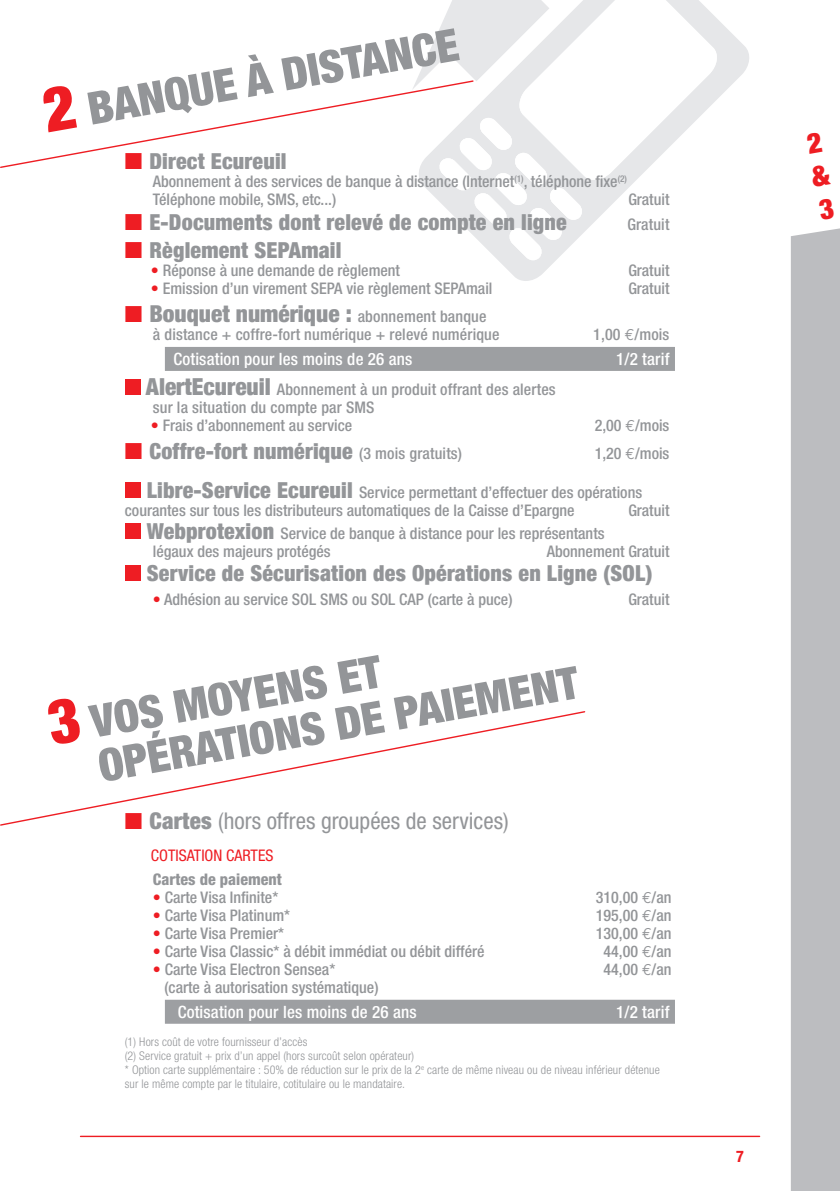
<style>
.page{position:relative;width:840px;height:1191px;background:#fff}
.page>*{position:absolute;margin:0;border:0;box-sizing:border-box;transform-origin:0 0}
.t1{font:900 condensed 45px/45px "Helvetica Neue LT Std";color:#939598}
.t2{font:900 condensed 23.4px "Helvetica Neue";color:#939598}
.t3{font:condensed 23.2px "Helvetica Neue LT Std";color:#939598}
.t4{font:900 condensed 22px "Helvetica Neue";letter-spacing:.01em;color:#939598}
.t5{font:500 condensed 17px "Helvetica Neue LT Std";letter-spacing:.01em;color:#fff}
.t6{font:500 condensed 16px/18px "Helvetica Neue LT Std";color:#939598}
.t7{font:condensed 16px "Helvetica Neue LT Std";color:#ee1d23}
.t8{font:800 condensed 16px "Helvetica Neue";color:#939598}
.t9{font:700 condensed 16px "Helvetica Neue LT Std";color:#ee1d23}
.t10{font:300 condensed 12px/14px "Helvetica Neue LT Std";letter-spacing:.01em;color:#939598}
.s1{font-size:62px;color:#ee1d23}
.s2{color:#ee1d23}
.s3{font-family:"Helvetica Neue LT Std";font-weight:500;font-size:16px}
.s4{font-family:"Euro Mono";font-weight:400;font-stretch:normal}
.s5{font-family:"Helvetica Neue";font-weight:900;font-size:23.4px}
.s6{font-family:"Helvetica Neue";font-weight:900;font-size:22px}
.s7{font-weight:900}
</style>
<div class="page">
<hr style="left:80px;top:1135px;width:679px;height:2px;background:#ee1d23">
<svg style="left:498px;top:21px;width:251px;height:260px"></svg>
<svg style="left:417px;top:0;width:302px;height:260px"></svg>
<svg style="left:0;top:79px;width:474px;height:90px"></svg>
<div style="left:165px;top:347px;width:509px;height:24px;background:#9d9fa2"></div>
<div style="left:165px;top:999px;width:509px;height:24px;background:#9d9fa2"></div>
<div style="left:125px;top:379px;width:16px;height:16px;background:#ee1d23"></div>
<div style="left:125px;top:481px;width:16px;height:16px;background:#ee1d23"></div>
<div style="left:125px;top:523px;width:16px;height:16px;background:#ee1d23"></div>
<div style="left:125px;top:565px;width:16px;height:16px;background:#ee1d23"></div>
<div style="left:791px;top:228px;width:48px;height:963px;background:#bcbdc0"></div>
<svg style="left:0;top:711px;width:586px;height:115px"></svg>
<h1 class="t1" style="left:41px;top:99px;width:421px;rotate:-10deg"><span class="s1">2</span> BANQUE À DISTANCE</h1>
<h3 class="t4" style="left:125px;top:147px;width:163px"><span class="s2">■</span> Direct Ecureuil</h3>
<p class="t6" style="left:153px;top:174px;width:475px">Abonnement à des services de banque à distance (Internet<sup>(1)</sup>, téléphone fixe<sup>(2)<br></sup>Téléphone mobile, SMS, etc...)</p>
<p class="t6" style="left:628px;top:192px;width:43px">Gratuit</p>
<h3 class="t4" style="left:125px;top:209px;width:443px"><span class="s2">■</span> E-Documents dont relevé de compte en ligne</h3>
<p class="t6" style="left:627px;top:217px;width:44px">Gratuit</p>
<h3 class="t4" style="left:125px;top:237px;width:218px"><span class="s2">■</span> Règlement SEPAmail</h3>
<p class="t6" style="left:151px;top:263px;width:250px"><span class="s2">•</span> Réponse à une demande de règlement</p>
<p class="t6" style="left:628px;top:263px;width:43px">Gratuit</p>
<p class="t6" style="left:151px;top:281px;width:343px"><span class="s2">•</span> Emission d’un virement SEPA vie règlement SEPAmail</p>
<p class="t6" style="left:628px;top:281px;width:43px">Gratuit</p>
<h2 class="t2" style="left:125px;top:305px;width:363px"><span class="s2">■</span> Bouquet numérique : <span class="s3">abonnement banque</span></h2>
<p class="t6" style="left:153px;top:327px;width:348px">à distance + coffre-fort numérique + relevé numérique</p>
<p class="t6" style="left:593px;top:327px;width:78px">1,00 <span class="s4">€</span>/mois</p>
<p class="t5" style="left:173px;top:353px;width:240px">Cotisation pour les moins de 26 ans</p>
<p class="t5" style="left:615px;top:353px;width:55px">1/2 tarif</p>
<p class="t6" style="left:153px;top:382px;width:404px;text-indent:-7px"><span class="s5">AlertEcureuil</span> Abonnement à un produit offrant des alertes sur la situation du compte par SMS</p>
<p class="t6" style="left:151px;top:418px;width:203px"><span class="s2">•</span> Frais d’abonnement au service</p>
<p class="t6" style="left:594px;top:418px;width:76px">2,00 <span class="s4">€</span>/mois</p>
<h3 class="t4" style="left:125px;top:438px;width:338px"><span class="s2">■</span> Coffre-fort numérique <span class="s3">(3 mois gratuits)</span></h3>
<p class="t6" style="left:594px;top:446px;width:76px">1,20 <span class="s4">€</span>/mois</p>
<p class="t6" style="left:125px;top:484px;width:518px;text-indent:22px"><span class="s6">Libre-Service Ecureuil</span> Service permettant d’effectuer des opérations courantes sur tous les distributeurs automatiques de la Caisse d’Epargne</p>
<p class="t6" style="left:628px;top:502px;width:43px">Gratuit</p>
<p class="t6" style="left:153px;top:526px;width:453px;text-indent:-6px"><span class="s6">Webprotexion</span> Service de banque à distance pour les représentants légaux des majeurs protégés</p>
<p class="t6" style="left:546px;top:544px;width:124px">Abonnement Gratuit</p>
<h3 class="t4" style="left:147px;top:559px;width:506px">Service de Sécurisation des Opérations en Ligne (SOL)</h3>
<p class="t6" style="left:153px;top:591px;width:361px"><span class="s2">•</span> Adhésion au service SOL SMS ou SOL CAP (carte à puce)</p>
<p class="t6" style="left:628px;top:591px;width:43px">Gratuit</p>
<h1 class="t1" style="left:88px;top:704px;width:488px;text-indent:-42px;rotate:-10deg"><span class="s1">3</span> VOS MOYENS ET<br>OPÉRATIONS DE PAIEMENT</h1>
<h3 class="t3" style="left:125px;top:812px;width:385px"><span class="s2">■</span> <span class="s7">Cartes</span> (hors offres groupées de services)</h3>
<p class="t7" style="left:151px;top:850px;width:124px">COTISATION CARTES</p>
<p class="t8" style="left:153px;top:873px;width:130px">Cartes de paiement</p>
<p class="t6" style="left:153px;top:890px;width:127px"><span class="s2">•</span> Carte Visa Infinite*</p>
<p class="t6" style="left:595px;top:890px;width:77px">310,00 <span class="s4">€</span>/an</p>
<p class="t6" style="left:153px;top:908px;width:139px"><span class="s2">•</span> Carte Visa Platinum*</p>
<p class="t6" style="left:595px;top:908px;width:77px">195,00 <span class="s4">€</span>/an</p>
<p class="t6" style="left:153px;top:926px;width:133px"><span class="s2">•</span> Carte Visa Premier*</p>
<p class="t6" style="left:595px;top:926px;width:77px">130,00 <span class="s4">€</span>/an</p>
<p class="t6" style="left:153px;top:944px;width:333px"><span class="s2">•</span> Carte Visa Classic* à débit immédiat ou débit différé</p>
<p class="t6" style="left:603px;top:944px;width:69px">44,00 <span class="s4">€</span>/an</p>
<p class="t6" style="left:153px;top:962px;width:184px"><span class="s2">•</span> Carte Visa Electron Sensea*</p>
<p class="t6" style="left:603px;top:962px;width:69px">44,00 <span class="s4">€</span>/an</p>
<p class="t6" style="left:164px;top:980px;width:215px">(carte à autorisation systématique)</p>
<p class="t5" style="left:177px;top:1006px;width:240px">Cotisation pour les moins de 26 ans</p>
<p class="t5" style="left:615px;top:1006px;width:55px">1/2 tarif</p>
<p class="t10" style="left:125px;top:1036px;width:536px">(1) Hors coût de votre fournisseur d’accès<br>(2) Service gratuit + prix d’un appel (hors surcoût selon opérateur)<br>* Option carte supplémentaire : 50% de réduction sur le prix de la 2<sup>e</sup> carte de même niveau ou de niveau inférieur détenue sur le même compte par le titulaire, cotitulaire ou le mandataire.</p>
<p class="t9" style="left:735px;top:1151px;width:9px">7</p>
</div>
